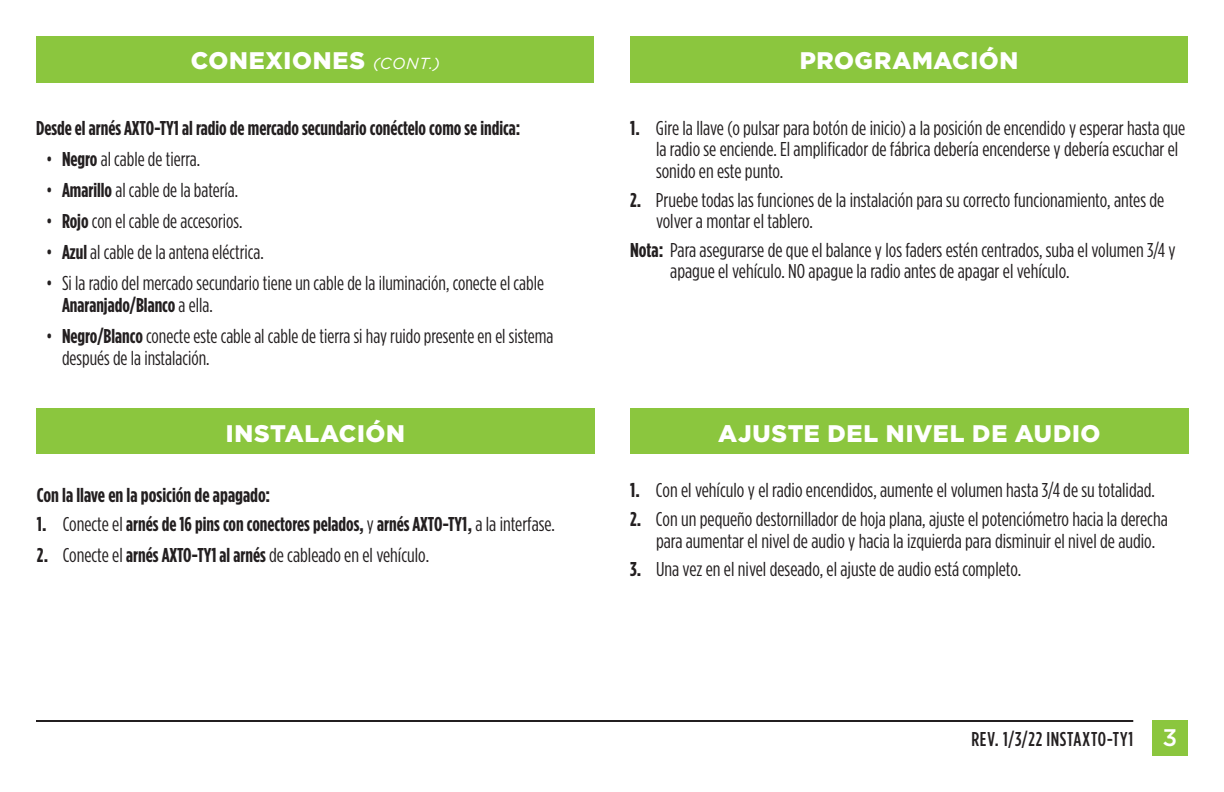
<style>
.page{position:relative;width:1224px;height:792px;background:#fff}
.page>*{position:absolute;margin:0;border:0;box-sizing:border-box;transform-origin:0 0}
.t1{font:900 24px "Gotham";letter-spacing:.025em;color:#fff}
.body_copy{font:20px/21.6px "Gotham Condensed";color:#231f20}
.body_copy-2{font:700 20px "Gotham Condensed";color:#231f20}
.t2{font:500 20px "Gotham Condensed";letter-spacing:.035em;color:#231f20}
.s1{font-weight:400;font-style:italic;font-size:16px}
.s2{font-weight:700}
.s3{font-weight:400}
.s4{font-family:"Gotham";font-size:24px;color:#fff}
</style>
<div class="page">
<div style="left:36px;top:36px;width:1152px;height:46px;background:#8bc63e"></div>
<div style="left:1152px;top:720px;width:36px;height:36px;background:#8bc63e"></div>
<hr style="left:36px;top:720px;width:1097px;height:2px;background:#231f20">
<div style="left:595px;top:35px;width:35px;height:48px;background:#fff"></div>
<div style="left:630px;top:409px;width:559px;height:45px;background:#8bc63e"></div>
<div style="left:36px;top:409px;width:559px;height:45px;background:#8bc63e"></div>
<p class="t1" style="left:191px;top:47px;width:251px">CONEXIONES <span class="s1">(CONT.)</span></p>
<p class="t1" style="left:800px;top:47px;width:220px">PROGRAMACIÓN</p>
<p class="body_copy-2" style="left:36px;top:117px;width:486px">Desde el arnés AXTO-TY1 al radio de mercado secundario conéctelo como se indica:</p>
<p class="body_copy" style="left:46px;top:148px;width:156px">• <span class="s2">Negro</span> al cable de tierra.</p>
<p class="body_copy" style="left:46px;top:179px;width:194px">• <span class="s2">Amarillo</span> al cable de la batería.</p>
<p class="body_copy" style="left:46px;top:210px;width:198px">• <span class="s2">Rojo</span> con el cable de accesorios.</p>
<p class="body_copy" style="left:46px;top:241px;width:219px">• <span class="s2">Azul</span> al cable de la antena eléctrica.</p>
<p class="body_copy" style="left:62px;top:272px;width:484px;text-indent:-16px">• Si la radio del mercado secundario tiene un cable de la iluminación, conecte el cable<br><span class="s2">Anaranjado/Blanco</span> a ella.</p>
<p class="body_copy" style="left:62px;top:325px;width:493px;text-indent:-16px">• <span class="s2">Negro/Blanco</span> conecte este cable al cable de tierra si hay ruido presente en el sistema después de la instalación.</p>
<p class="body_copy" style="left:656px;top:117px;width:531px;text-indent:-26px"><span class="s2">1.</span> Gire la llave (o pulsar para botón de inicio) a la posición de encendido y esperar hasta que la radio se enciende. El amplificador de fábrica debería encenderse y debería escuchar el sonido en este punto.</p>
<p class="body_copy" style="left:656px;top:189px;width:510px;text-indent:-26px"><span class="s2">2.</span> Pruebe todas las funciones de la instalación para su correcto funcionamiento, antes de volver a montar el tablero.</p>
<p class="body_copy" style="left:670px;top:239px;width:507px;text-indent:-40px"><span class="s2">Nota:</span> Para asegurarse de que el balance y los faders estén centrados, suba el volumen 3/4 y apague el vehículo. NO apague la radio antes de apagar el vehículo.</p>
<p class="t1" style="left:226px;top:419px;width:181px">INSTALACIÓN</p>
<p class="t1" style="left:718px;top:419px;width:384px">AJUSTE DEL NIVEL DE AUDIO</p>
<p class="body_copy-2" style="left:37px;top:483px;width:235px">Con la llave en la posición de apagado:</p>
<p class="body_copy-2" style="left:37px;top:512px;width:520px">1. <span class="s3">Conecte el</span> arnés de 16 pins con conectores pelados, <span class="s3">y</span> arnés AXTO-TY1, <span class="s3">a la interfase.</span></p>
<p class="body_copy" style="left:37px;top:544px;width:394px"><span class="s2">2.</span> Conecte el <span class="s2">arnés AXTO-TY1 al arnés</span> de cableado en el vehículo.</p>
<p class="body_copy" style="left:630px;top:479px;width:527px"><span class="s2">1.</span> Con el vehículo y el radio encendidos, aumente el volumen hasta 3/4 de su totalidad.</p>
<p class="body_copy" style="left:656px;top:508px;width:513px;text-indent:-26px"><span class="s2">2.</span> Con un pequeño destornillador de hoja plana, ajuste el potenciómetro hacia la derecha para aumentar el nivel de audio y hacia la izquierda para disminuir el nivel de audio.</p>
<p class="body_copy" style="left:630px;top:558px;width:393px"><span class="s2">3.</span> Una vez en el nivel deseado, el ajuste de audio está completo.</p>
<p class="t2" style="left:971px;top:728px;width:207px">REV. 1/3/22 INSTAXTO-TY1 <span class="s4">3</span></p>
</div>
